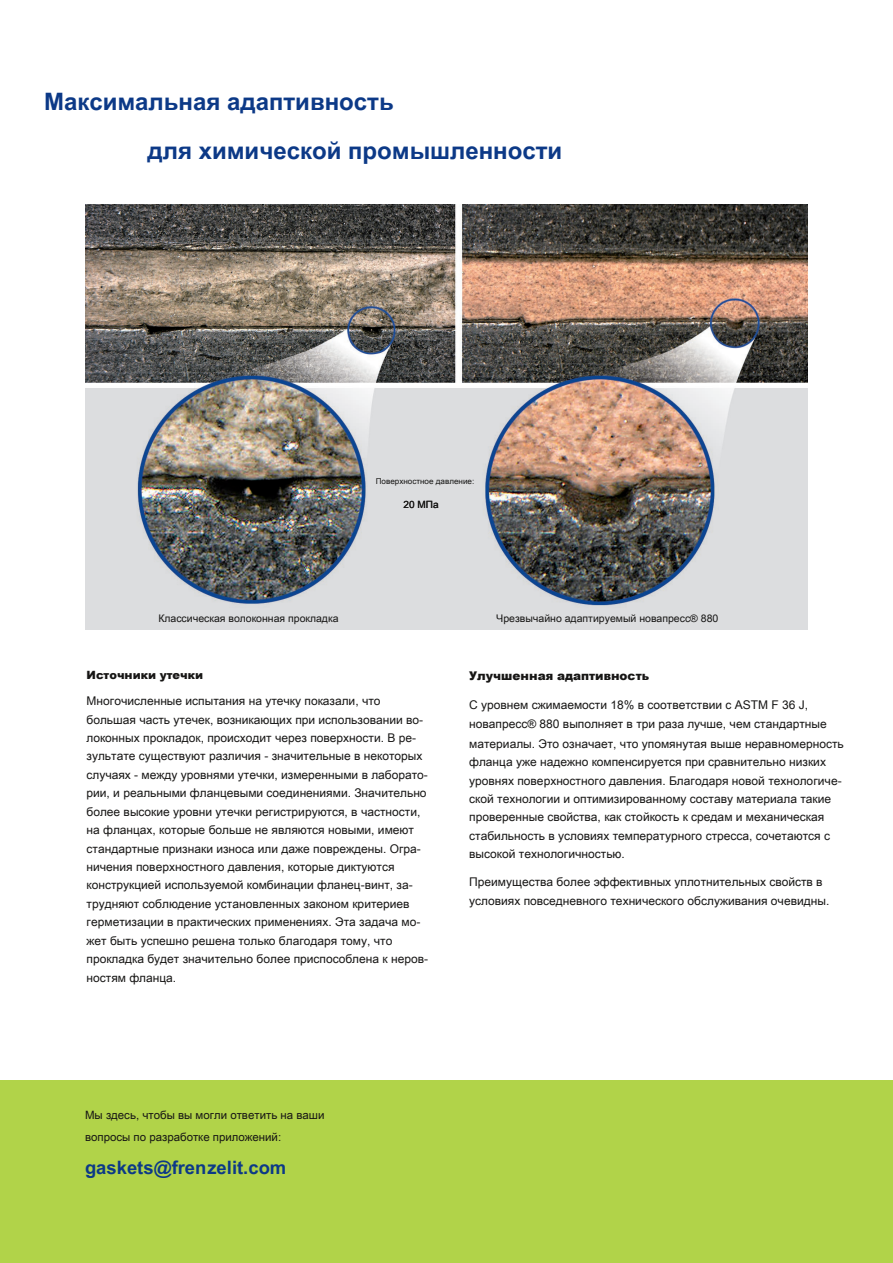
<style>
.page{position:relative;width:893px;height:1263px;background:#fff}
.page>*{position:absolute;margin:0;border:0;box-sizing:border-box;transform-origin:0 0}
.t1{font:700 24px/48.8px "Arial Unicode MS";color:#0c3987}
.t2{font:700 18.45px "Arial Unicode MS";color:#0c3987}
.t3{font:12px/18.5px "Arial Unicode MS";color:#171615}
.t4{font:900 12px "Arial";color:#171615}
.t5{font:11.4px/21.6px "Arial Unicode MS";color:#171615}
.t6{font:900 11.4px "Arial";color:#171615}
.t7{font:10.5px "Arial Unicode MS";color:#171615}
.t8{font:10.05px "Arial Unicode MS";color:#171615}
.t9{font:8.1px "Arial Unicode MS";color:#171615}
</style>
<div class="page">
<div style="left:0;top:1080px;width:893px;height:183px;background:#b1d349"></div>
<img style="left:85px;top:204px;width:723px;height:425px">
<h1 class="t1" style="left:148px;top:76px;width:416px;text-indent:-104px">Максимальная адаптивность<br>для химической промышленности</h1>
<p class="t9" style="left:376px;top:476px;width:100px">Поверхностное давление:</p>
<p class="t8" style="left:404px;top:498px;width:37px">20 МПа</p>
<p class="t7" style="left:158px;top:611px;width:182px">Классическая волоконная прокладка</p>
<p class="t7" style="left:496px;top:611px;width:224px">Чрезвычайно адаптируемый новапресс® 880</p>
<p class="t6" style="left:87px;top:667px;width:118px">Источники утечки</p>
<p class="t3" style="left:87px;top:691px;width:343px">Многочисленные испытания на утечку показали, что большая часть утечек, возникающих при использовании во&shy;локонных прокладок, происходит через поверхности. В ре&shy;зультате существуют различия - значительные в некоторых случаях - между уровнями утечки, измеренными в лаборато&shy;рии, и реальными фланцевыми соединениями. Значительно более высокие уровни утечки регистрируются, в частности, на фланцах, которые больше не являются новыми, имеют стандартные признаки износа или даже повреждены. Огра&shy;ничения поверхностного давления, которые диктуются конструкцией используемой комбинации фланец-винт, за&shy;трудняют соблюдение установленных законом критериев герметизации в практических применениях. Эта задача мо&shy;жет быть успешно решена только благодаря тому, что прокладка будет значительно более приспособлена к неров&shy;ностям фланца.</p>
<p class="t4" style="left:469px;top:667px;width:181px">Улучшенная адаптивность</p>
<p class="t3" style="left:469px;top:695px;width:359px">С уровнем сжимаемости 18% в соответствии с ASTM F 36 J, новапресс® 880 выполняет в три раза лучше, чем стандартные</p>
<p class="t3" style="left:469px;top:734px;width:376px">материалы. Это означает, что упомянутая выше неравномерность фланца уже надежно компенсируется при сравнительно низких уровнях поверхностного давления. Благодаря новой технологиче&shy;ской технологии и оптимизированному составу материала такие проверенные свойства, как стойкость к средам и механическая стабильность в условиях температурного стресса, сочетаются с высокой технологичностью.</p>
<p class="t3" style="left:469px;top:872px;width:362px">Преимущества более эффективных уплотнительных свойств в условиях повседневного технического обслуживания очевидны.</p>
<p class="t5" style="left:85px;top:1104px;width:241px">Мы здесь, чтобы вы могли ответить на ваши вопросы по разработке приложений:</p>
<h2 class="t2" style="left:85px;top:1154px;width:203px">gaskets@frenzelit.com</h2>
</div>
